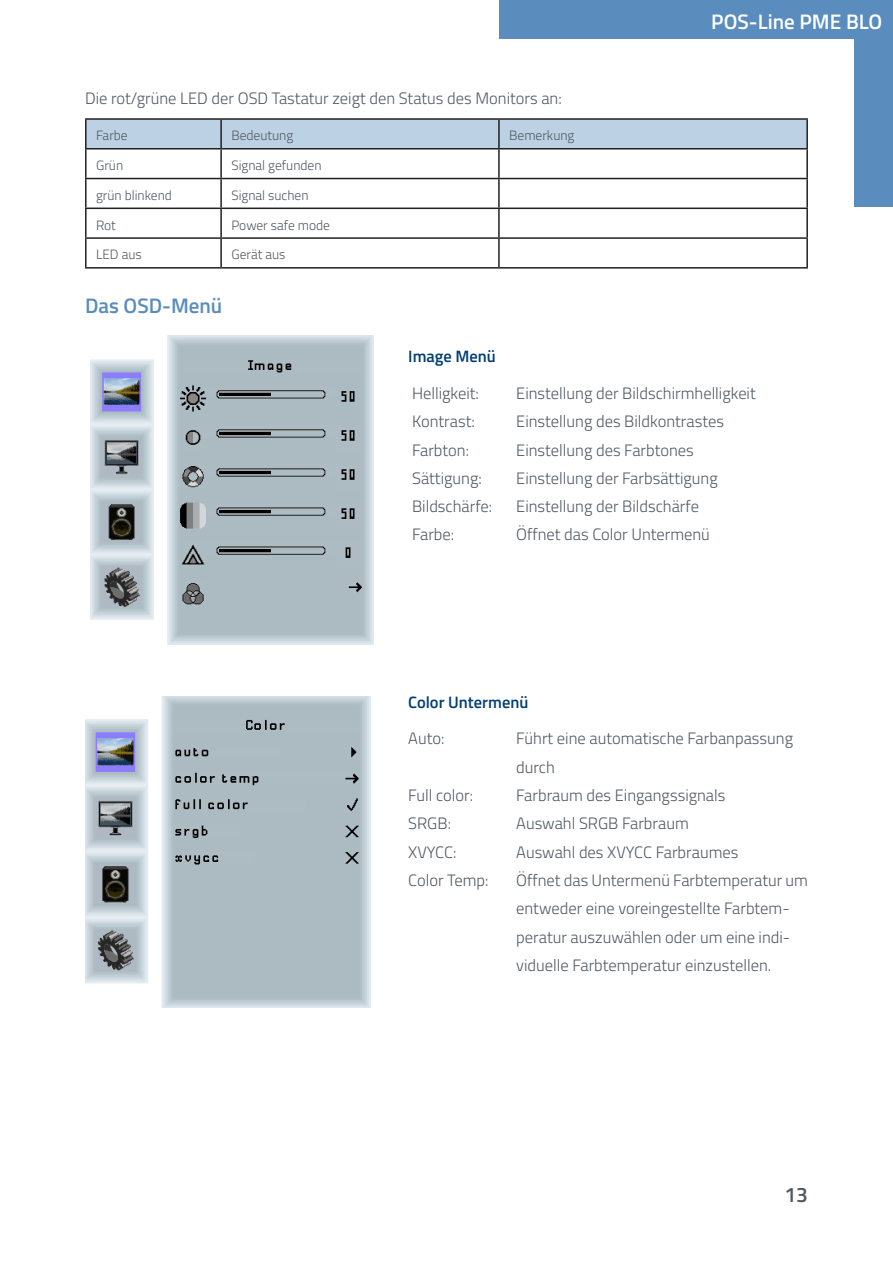
<style>
.page{position:relative;width:893px;height:1263px;background:#fff}
.page>*{position:absolute;margin:0;border:0;box-sizing:border-box;transform-origin:0 0}
.t1{font:600 21px "Titillium Web";color:#fff}
.Überschrift_2_FORTEC_Integrated{font:600 21px "Titillium Web";color:#5a8cbe}
.t2{font:600 21px "Titillium Web";color:#505a64}
.Text_FORTEC{font:300 16.5px "Titillium Web";color:#505a64}
.Überschrift_3_FORTEC{font:600 16.5px "Titillium Web";color:#023e73}
.Tabelle_Datenblatt{font:300 13.5px "Titillium Web";color:#505a64}
</style>
<div class="page">
<div style="left:500px;top:0;width:393px;height:38px;background:#5a8cbe"></div>
<div style="left:855px;top:32px;width:38px;height:175px;background:#5a8cbe"></div>
<img style="left:85px;top:697px;width:286px;height:310px">
<div style="left:87px;top:120px;width:719px;height:28px;background:#bdd1e5"></div>
<hr style="left:85px;top:150px;width:2px;height:28px;background:#231f20">
<hr style="left:220px;top:150px;width:2px;height:28px;background:#231f20">
<hr style="left:498px;top:150px;width:2px;height:28px;background:#231f20">
<hr style="left:806px;top:150px;width:2px;height:28px;background:#231f20">
<hr style="left:85px;top:178px;width:136px;height:1px;background:#231f20">
<hr style="left:85px;top:179px;width:2px;height:29px;background:#231f20">
<hr style="left:221px;top:178px;width:278px;height:1px;background:#231f20">
<hr style="left:220px;top:179px;width:2px;height:29px;background:#231f20">
<hr style="left:499px;top:178px;width:309px;height:1px;background:#231f20">
<hr style="left:498px;top:179px;width:2px;height:29px;background:#231f20">
<hr style="left:806px;top:179px;width:2px;height:29px;background:#231f20">
<hr style="left:85px;top:208px;width:136px;height:1px;background:#231f20">
<hr style="left:85px;top:209px;width:2px;height:28px;background:#231f20">
<hr style="left:221px;top:208px;width:278px;height:1px;background:#231f20">
<hr style="left:220px;top:209px;width:2px;height:28px;background:#231f20">
<hr style="left:499px;top:208px;width:309px;height:1px;background:#231f20">
<hr style="left:498px;top:209px;width:2px;height:28px;background:#231f20">
<hr style="left:806px;top:209px;width:2px;height:28px;background:#231f20">
<hr style="left:85px;top:237px;width:136px;height:2px;background:#231f20">
<hr style="left:85px;top:239px;width:2px;height:28px;background:#231f20">
<hr style="left:221px;top:237px;width:278px;height:2px;background:#231f20">
<hr style="left:220px;top:239px;width:2px;height:28px;background:#231f20">
<hr style="left:499px;top:237px;width:309px;height:2px;background:#231f20">
<hr style="left:498px;top:239px;width:2px;height:28px;background:#231f20">
<hr style="left:806px;top:239px;width:2px;height:28px;background:#231f20">
<hr style="left:85px;top:267px;width:136px;height:2px;background:#231f20">
<hr style="left:221px;top:267px;width:278px;height:2px;background:#231f20">
<hr style="left:499px;top:267px;width:309px;height:2px;background:#231f20">
<hr style="left:85px;top:118px;width:136px;height:2px;background:#231f20">
<hr style="left:85px;top:120px;width:2px;height:28px;background:#231f20">
<hr style="left:221px;top:118px;width:278px;height:2px;background:#231f20">
<hr style="left:220px;top:120px;width:2px;height:28px;background:#231f20">
<hr style="left:499px;top:118px;width:309px;height:2px;background:#231f20">
<hr style="left:498px;top:120px;width:2px;height:28px;background:#231f20">
<hr style="left:806px;top:120px;width:2px;height:28px;background:#231f20">
<hr style="left:85px;top:148px;width:136px;height:2px;background:#231f20">
<hr style="left:221px;top:148px;width:278px;height:2px;background:#231f20">
<hr style="left:499px;top:148px;width:309px;height:2px;background:#231f20">
<img style="left:90px;top:336px;width:284px;height:308px">
<p class="t1" style="left:711px;top:6px;width:173px">POS-Line PME BLO</p>
<p class="Text_FORTEC" style="left:85px;top:86px;width:478px">Die rot/grüne LED der OSD Tastatur zeigt den Status des Monitors an:</p>
<p class="Tabelle_Datenblatt" style="left:96px;top:126px;width:33px">Farbe</p>
<p class="Tabelle_Datenblatt" style="left:231px;top:126px;width:63px">Bedeutung</p>
<p class="Tabelle_Datenblatt" style="left:509px;top:126px;width:67px">Bemerkung</p>
<p class="Tabelle_Datenblatt" style="left:96px;top:156px;width:29px">Grün</p>
<p class="Tabelle_Datenblatt" style="left:231px;top:156px;width:92px">Signal gefunden</p>
<p class="Tabelle_Datenblatt" style="left:96px;top:185px;width:77px">grün blinkend</p>
<p class="Tabelle_Datenblatt" style="left:231px;top:185px;width:79px">Signal suchen</p>
<p class="Tabelle_Datenblatt" style="left:96px;top:215px;width:21px">Rot</p>
<p class="Tabelle_Datenblatt" style="left:231px;top:215px;width:100px">Power safe mode</p>
<p class="Tabelle_Datenblatt" style="left:96px;top:245px;width:47px">LED aus</p>
<p class="Tabelle_Datenblatt" style="left:231px;top:245px;width:56px">Gerät aus</p>
<p class="Überschrift_2_FORTEC_Integrated" style="left:85px;top:290px;width:139px">Das OSD-Menü</p>
<p class="Überschrift_3_FORTEC" style="left:408px;top:344px;width:89px">Image Menü</p>
<p class="Text_FORTEC" style="left:412px;top:381px;width:68px">Helligkeit:</p>
<p class="Text_FORTEC" style="left:516px;top:381px;width:241px">Einstellung der Bildschirmhelligkeit</p>
<p class="Text_FORTEC" style="left:412px;top:409px;width:64px">Kontrast:</p>
<p class="Text_FORTEC" style="left:516px;top:409px;width:209px">Einstellung des Bildkontrastes</p>
<p class="Text_FORTEC" style="left:412px;top:438px;width:59px">Farbton:</p>
<p class="Text_FORTEC" style="left:516px;top:438px;width:179px">Einstellung des Farbtones</p>
<p class="Text_FORTEC" style="left:412px;top:466px;width:71px">Sättigung:</p>
<p class="Text_FORTEC" style="left:516px;top:466px;width:203px">Einstellung der Farbsättigung</p>
<p class="Text_FORTEC" style="left:412px;top:494px;width:82px">Bildschärfe:</p>
<p class="Text_FORTEC" style="left:516px;top:494px;width:184px">Einstellung der Bildschärfe</p>
<p class="Text_FORTEC" style="left:412px;top:523px;width:44px">Farbe:</p>
<p class="Text_FORTEC" style="left:516px;top:523px;width:195px">Öffnet das Color Untermenü</p>
<p class="Überschrift_3_FORTEC" style="left:408px;top:689px;width:122px">Color Untermenü</p>
<p class="Text_FORTEC" style="left:408px;top:727px;width:38px">Auto:</p>
<p class="Text_FORTEC" style="left:516px;top:727px;width:278px">Führt eine automatische Farbanpassung</p>
<p class="Text_FORTEC" style="left:516px;top:755px;width:40px">durch</p>
<p class="Text_FORTEC" style="left:408px;top:783px;width:67px">Full color:</p>
<p class="Text_FORTEC" style="left:516px;top:783px;width:211px">Farbraum des Eingangssignals</p>
<p class="Text_FORTEC" style="left:408px;top:811px;width:44px">SRGB:</p>
<p class="Text_FORTEC" style="left:516px;top:811px;width:174px">Auswahl SRGB Farbraum</p>
<p class="Text_FORTEC" style="left:408px;top:840px;width:50px">XVYCC:</p>
<p class="Text_FORTEC" style="left:516px;top:840px;width:224px">Auswahl des XVYCC Farbraumes</p>
<p class="Text_FORTEC" style="left:408px;top:868px;width:82px">Color Temp:</p>
<p class="Text_FORTEC" style="left:516px;top:868px;width:293px">Öffnet das Untermenü Farbtemperatur um</p>
<p class="Text_FORTEC" style="left:516px;top:896px;width:275px">entweder eine voreingestellte Farbtem-</p>
<p class="Text_FORTEC" style="left:516px;top:925px;width:276px">peratur auszuwählen oder um eine indi-</p>
<p class="Text_FORTEC" style="left:516px;top:953px;width:257px">viduelle Farbtemperatur einzustellen.</p>
<p class="t2" style="left:784px;top:1178px;width:25px">13</p>
</div>
